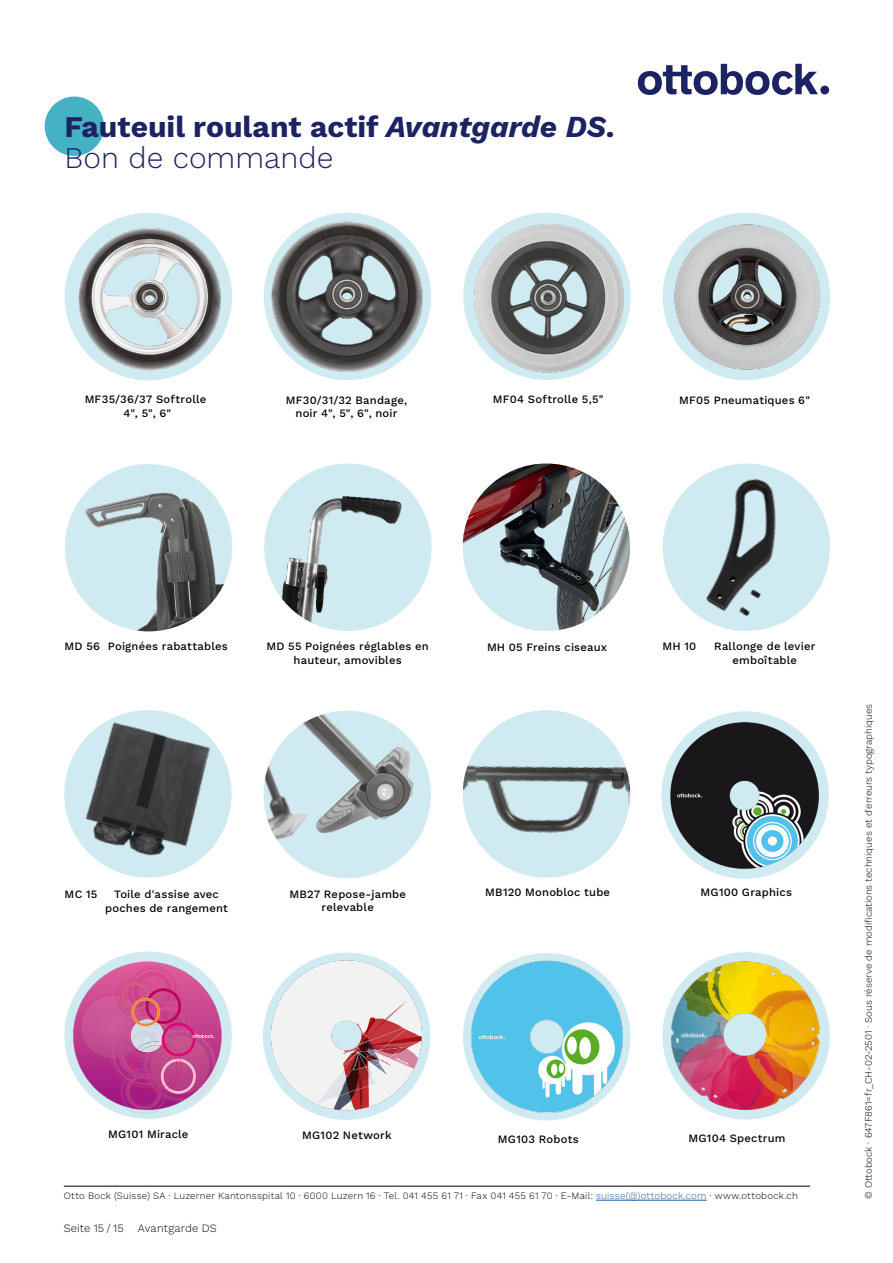
<style>
.page{position:relative;width:893px;height:1263px;background:#fff}
.page>*{position:absolute;margin:0;border:0;box-sizing:border-box;transform-origin:0 0}
.t1{font:700 30px/31.8px "Work Sans";color:#1d2362}
.t2{font:500 11.25px/13.5px "Work Sans";letter-spacing:.02em;color:#000;text-align:center}
.t3{font:300 11.25px "Work Sans";letter-spacing:.01em;color:#000}
.t4{font:300 9.75px "Work Sans";letter-spacing:.01em;color:#000}
.s1{font-style:italic}
.s2{font-weight:300}
.s3{color:#275b9b}
</style>
<div class="page">
<div style="left:820px;top:86px;width:9px;height:8px;background:#1d2362;border-radius:50%"></div>
<svg style="left:638px;top:64px;width:180px;height:31px"></svg>
<div style="left:45px;top:97px;width:59px;height:59px;background:#44b2c3;border-radius:50%"></div>
<hr style="left:64px;top:1186px;width:746px;height:1px;background:#000">
<hr style="left:596px;top:1200px;width:111px;height:1px;background:#275b9b">
<div style="left:463px;top:213px;width:168px;height:167px;background:#d0eaf1;border-radius:50%"></div>
<img style="left:471px;top:218px;width:158px;height:159px">
<img style="left:65px;top:213px;width:167px;height:167px;border-radius:84px">
<img style="left:264px;top:213px;width:167px;height:164px">
<img style="left:669px;top:215px;width:161px;height:162px">
<div style="left:264px;top:463px;width:168px;height:168px;background:#d0eaf1;border-radius:50%"></div>
<img style="left:264px;top:477px;width:154px;height:154px">
<img style="left:666px;top:467px;width:160px;height:160px">
<img style="left:70px;top:469px;width:162px;height:162px">
<img style="left:463px;top:463px;width:167px;height:168px;border-radius:84px">
<img style="left:67px;top:713px;width:161px;height:161px">
<div style="left:264px;top:711px;width:167px;height:167px;background:#d0eaf1;border-radius:50%"></div>
<img style="left:264px;top:711px;width:158px;height:156px">
<img style="left:463px;top:710px;width:167px;height:168px;border-radius:84px">
<div style="left:661px;top:711px;width:168px;height:168px;background:#d0eaf1;border-radius:50%"></div>
<img style="left:666px;top:717px;width:158px;height:155px">
<div style="left:64px;top:951px;width:168px;height:168px;background:#d0eaf1;border-radius:50%"></div>
<img style="left:69px;top:956px;width:158px;height:158px">
<div style="left:263px;top:952px;width:167px;height:168px;background:#d0eaf1;border-radius:50%"></div>
<img style="left:268px;top:957px;width:157px;height:158px">
<div style="left:463px;top:953px;width:167px;height:167px;background:#d0eaf1;border-radius:50%"></div>
<img style="left:468px;top:958px;width:157px;height:157px">
<div style="left:662px;top:952px;width:168px;height:167px;background:#d0eaf1;border-radius:50%"></div>
<img style="left:667px;top:957px;width:158px;height:157px">
<h1 class="t1" style="left:65px;top:109px;width:551px">Fauteuil roulant actif <span class="s1">Avantgarde DS</span>.<br><span class="s2">Bon de commande</span></h1>
<p class="t2" style="left:85px;top:392px;width:123px">MF35/36/37 Softrolle</p>
<p class="t2" style="left:679px;top:393px;width:132px">MF05 Pneumatiques 6"</p>
<p class="t2" style="left:124px;top:406px;width:49px">4", 5", 6"</p>
<p class="t2" style="left:493px;top:392px;width:112px">MF04 Softrolle 5,5"</p>
<p class="t2" style="left:286px;top:393px;width:123px">MF30/31/32 Bandage, noir 4", 5", 6", noir</p>
<p class="t2" style="left:65px;top:639px;width:165px">MD 56 Poignées rabattables</p>
<p class="t2" style="left:267px;top:639px;width:164px">MD 55 Poignées réglables en hauteur, amovibles</p>
<p class="t2" style="left:662px;top:639px;width:35px">MH 10</p>
<p class="t2" style="left:714px;top:639px;width:103px">Rallonge de levier emboîtable</p>
<p class="t2" style="left:487px;top:640px;width:122px">MH 05 Freins ciseaux</p>
<p class="t2" style="left:65px;top:887px;width:34px">MC 15</p>
<p class="t2" style="left:105px;top:887px;width:124px">Toile d'assise avec poches de rangement</p>
<p class="t2" style="left:289px;top:886px;width:118px">MB27 Repose-jambe relevable</p>
<p class="t2" style="left:485px;top:885px;width:126px">MB120 Monobloc tube</p>
<p class="t2" style="left:700px;top:885px;width:93px">MG100 Graphics</p>
<p class="t2" style="left:108px;top:1127px;width:82px">MG101 Miracle</p>
<p class="t2" style="left:302px;top:1128px;width:91px">MG102 Network</p>
<p class="t2" style="left:498px;top:1131px;width:82px">MG103 Robots</p>
<p class="t2" style="left:688px;top:1131px;width:99px">MG104 Spectrum</p>
<p class="t4" style="left:64px;top:1189px;width:736px">Otto Bock (Suisse) SA · Luzerner Kantonsspital 10 · 6000 Luzern 16 · Tel. 041 455 61 71 · Fax 041 455 61 70 · E-Mail: <span class="s3">suisse(@)ottobock.com</span> · www.ottobock.ch</p>
<p class="t3" style="left:64px;top:1220px;width:61px">Seite 15 / 15</p>
<p class="t3" style="left:138px;top:1220px;width:81px">Avantgarde DS</p>
<p class="t4" style="left:861px;top:1199px;width:497px;rotate:-90deg">© Ottobock · 647F861=fr_CH-02-2501 · Sous réserve de modifications techniques et d'erreurs typographiques</p>
</div>
